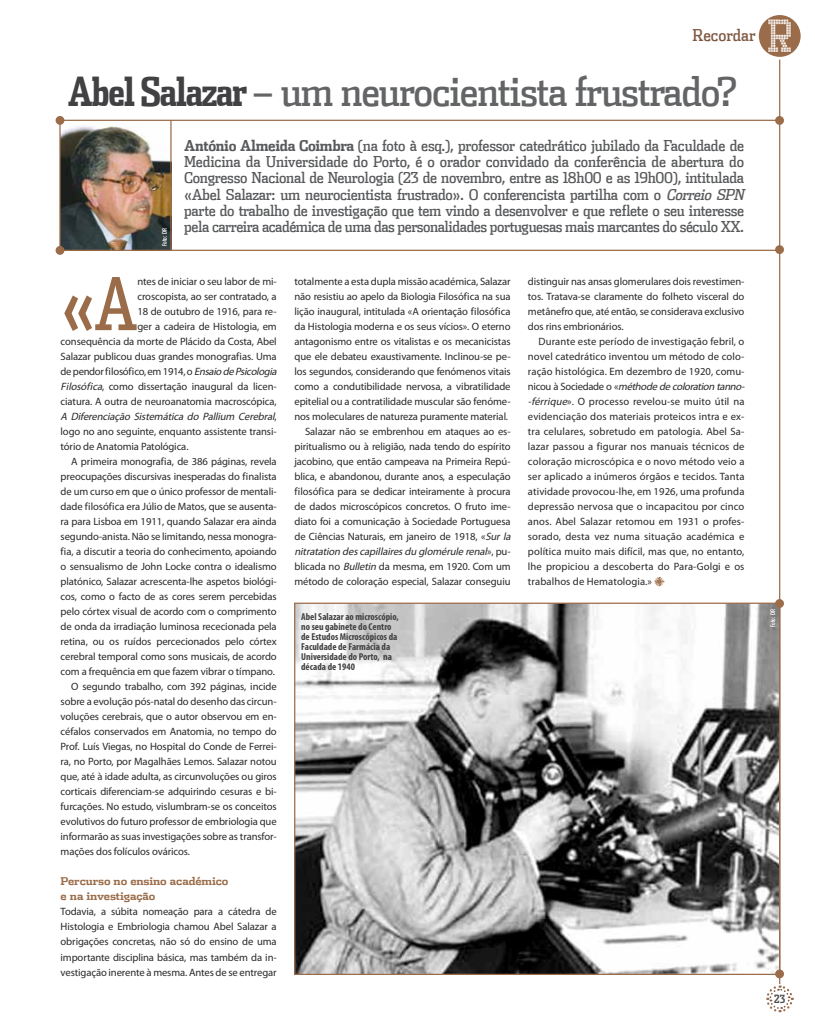
<style>
.page{position:relative;width:815px;height:1028px;background:#fff}
.page>*{position:absolute;margin:0;border:0;box-sizing:border-box;transform-origin:0 0}
.t1{font:72.38px "Dispatch Comp";color:#9b6c49}
.t2{font:40px "Dispatch Cond Tab";letter-spacing:-.03em;color:#636466}
.t3{font:16.25px "Dispatch Cond Tab";color:#7e5740}
.t4{font:15px/16.2px "Dispatch Cond";letter-spacing:-.02em;color:#58595b}
.t5{font:700 11.25px "Dispatch Comp";color:#4d4d4f}
.t6{font:10.62px/15px "Myriad Pro";letter-spacing:-.01em;color:#292829;text-align:justify}
.t7{font:10.62px/15px "Myriad Pro";letter-spacing:.01em;color:#292829}
.t8{font:italic 10.62px "Myriad Pro";color:#292829}
.t9{font:10.62px "Myriad Pro";letter-spacing:-.03em;color:#292829}
.t10{font:700 10.62px/15px "Dispatch";letter-spacing:-.01em;color:#9b6c49}
.t11{font:700 condensed 10px/10px "Myriad Pro";color:#414042}
.t12{font:500 6.25px "Benton Sans Comp";letter-spacing:-.005em;color:#fff}
.s1{font-family:"Dispatch Comp Tab";font-weight:700;color:#414042}
.s2{font-family:"Dispatch Cond Tab";font-weight:700}
.s3{font-style:italic}
.s4{font-style:normal}
</style>
<div class="page">
<svg style="left:654px;top:577px;width:10px;height:9px"></svg>
<div style="left:775px;top:116px;width:9px;height:9px;background:#9b6c49;border-radius:50%"></div>
<div style="left:775px;top:245px;width:9px;height:9px;background:#9b6c49;border-radius:50%"></div>
<img style="left:61px;top:121px;width:109px;height:129px">
<img style="left:296px;top:604px;width:482px;height:369px">
<div style="left:775px;top:969px;width:9px;height:9px;background:#9b6c49;border-radius:50%"></div>
<div style="left:775px;top:599px;width:9px;height:9px;background:#9b6c49;border-radius:50%"></div>
<div style="left:56px;top:246px;width:8px;height:9px;background:#9b6c49;border-radius:50%"></div>
<hr style="left:60px;top:250px;width:719px;height:1px;background:#9b6c49">
<div style="left:56px;top:116px;width:8px;height:9px;background:#9b6c49;border-radius:50%"></div>
<hr style="left:60px;top:120px;width:720px;height:1px;background:#9b6c49">
<hr style="left:170px;top:120px;width:2px;height:130px;background:#9b6c49">
<hr style="left:59px;top:120px;width:2px;height:130px;background:#9b6c49">
<svg style="left:766px;top:984px;width:28px;height:29px"></svg>
<hr style="left:779px;top:60px;width:1px;height:924px;background:#9b6c49">
<div style="left:759px;top:15px;width:42px;height:42px;background:#9b6c49;border-radius:50%"></div>
<img style="left:764px;top:17px;width:31px;height:38px">
<h3 class="t3" style="left:692px;top:25px;width:65px">Recordar</h3>
<h2 class="t2" style="left:68px;top:67px;width:671px"><span class="s1">Abel Salazar</span> – um neurocientista frustrado?</h2>
<p class="t4" style="left:184px;top:137px;width:565px"><span class="s2">António Almeida Coimbra</span> (na foto à esq.), professor catedrático jubilado da Faculdade de Medicina da Universidade do Porto, é o orador convidado da conferência de abertura do Congresso Nacional de Neurologia (23 de novembro, entre as 18h00 e as 19h00), intitulada «Abel Salazar: um neurocientista frustrado». O conferencista partilha com o <span class="s3">Correio SPN </span>parte do trabalho de investigação que tem vindo a desenvolver e que reflete o seu interesse pela carreira académica de uma das personalidades portuguesas mais marcantes do século XX.</p>
<p class="t12" style="left:161px;top:246px;width:19px;rotate:-90deg">Foto: DR</p>
<h1 class="t1" style="left:61px;top:260px;width:76px">«A</h1>
<p class="t6" style="left:137px;top:274px;width:141px">ntes de iniciar o seu labor de mi-</p>
<p class="t6" style="left:137px;top:289px;width:141px">croscopista, ao ser contratado, a</p>
<p class="t6" style="left:137px;top:304px;width:141px">18 de outubro de 1916, para re-</p>
<p class="t6" style="left:137px;top:319px;width:141px">ger a cadeira de Histologia, em</p>
<p class="t6" style="left:61px;top:334px;width:218px">consequência da morte de Plácido da Costa, Abel</p>
<p class="t6" style="left:61px;top:349px;width:218px">Salazar publicou duas grandes monografias. Uma</p>
<p class="t9" style="left:61px;top:365px;width:220px">de pendor filosófico, em 1914, o <span class="s3">EnsaiodePsicologia</span></p>
<p class="t6" style="left:61px;top:379px;width:218px"><span class="s3">Filosófica</span>, como dissertação inaugural da licen-</p>
<p class="t6" style="left:61px;top:394px;width:218px">ciatura. A outra de neuroanatomia macroscópica,</p>
<p class="t8" style="left:61px;top:410px;width:218px">A Diferenciação Sistemática do Pallium Cerebral<span class="s4">,</span></p>
<p class="t6" style="left:61px;top:424px;width:218px">logo no ano seguinte, enquanto assistente transi-</p>
<p class="t6" style="left:61px;top:439px;width:129px">tório de Anatomia Patológica.</p>
<p class="t6" style="left:71px;top:454px;width:207px">A primeira monografia, de 386 páginas, revela</p>
<p class="t6" style="left:61px;top:469px;width:218px">preocupações discursivas inesperadas do finalista</p>
<p class="t6" style="left:61px;top:484px;width:218px">de um curso em que o único professor de mentali-</p>
<p class="t6" style="left:61px;top:499px;width:218px">dade filosófica era Júlio de Matos, que se ausenta-</p>
<p class="t6" style="left:61px;top:514px;width:218px">ra para Lisboa em 1911, quando Salazar era ainda</p>
<p class="t6" style="left:61px;top:529px;width:218px">segundo-anista. Não se limitando, nessa monogra-</p>
<p class="t6" style="left:61px;top:544px;width:218px">fia, a discutir a teoria do conhecimento, apoiando</p>
<p class="t6" style="left:61px;top:559px;width:218px">o sensualismo de John Locke contra o idealismo</p>
<p class="t6" style="left:61px;top:574px;width:218px">platónico, Salazar acrescenta-lhe aspetos biológi-</p>
<p class="t6" style="left:61px;top:589px;width:218px">cos, como o facto de as cores serem percebidas</p>
<p class="t6" style="left:61px;top:604px;width:218px">pelo córtex visual de acordo com o comprimento</p>
<p class="t6" style="left:61px;top:619px;width:218px">de onda da irradiação luminosa rececionada pela</p>
<p class="t6" style="left:61px;top:634px;width:218px">retina, ou os ruídos percecionados pelo córtex</p>
<p class="t6" style="left:61px;top:649px;width:218px">cerebral temporal como sons musicais, de acordo</p>
<p class="t6" style="left:61px;top:664px;width:216px">com a frequência em que fazem vibrar o tímpano.</p>
<p class="t6" style="left:71px;top:679px;width:207px">O segundo trabalho, com 392 páginas, incide</p>
<p class="t6" style="left:61px;top:694px;width:218px">sobre a evolução pós-natal do desenho das circun-</p>
<p class="t6" style="left:61px;top:709px;width:218px">voluções cerebrais, que o autor observou em en-</p>
<p class="t6" style="left:61px;top:724px;width:218px">céfalos conservados em Anatomia, no tempo do</p>
<p class="t6" style="left:61px;top:739px;width:218px">Prof. Luís Viegas, no Hospital do Conde de Ferrei-</p>
<p class="t6" style="left:61px;top:754px;width:218px">ra, no Porto, por Magalhães Lemos. Salazar notou</p>
<p class="t6" style="left:61px;top:769px;width:218px">que, até à idade adulta, as circunvoluções ou giros</p>
<p class="t6" style="left:61px;top:784px;width:218px">corticais diferenciam-se adquirindo cesuras e bi-</p>
<p class="t6" style="left:61px;top:799px;width:218px">furcações. No estudo, vislumbram-se os conceitos</p>
<p class="t6" style="left:61px;top:814px;width:218px">evolutivos do futuro professor de embriologia que</p>
<p class="t6" style="left:61px;top:829px;width:218px">informarão as suas investigações sobre as transfor-</p>
<p class="t6" style="left:61px;top:844px;width:131px">mações dos folículos ováricos.</p>
<p class="t10" style="left:61px;top:873px;width:169px">Percurso no ensino académico e na investigação</p>
<p class="t6" style="left:61px;top:904px;width:218px">Todavia, a súbita nomeação para a cátedra de Histologia e Embriologia chamou Abel Salazar a obrigações concretas, não só do ensino de uma importante disciplina básica, mas também da in&shy;vestigação inerente à mesma. Antes de se entregar</p>
<p class="t6" style="left:294px;top:274px;width:218px">totalmente a esta dupla missão académica, Salazar</p>
<p class="t6" style="left:294px;top:289px;width:218px">não resistiu ao apelo da Biologia Filosófica na sua</p>
<p class="t6" style="left:294px;top:304px;width:218px">lição inaugural, intitulada «A orientação filosófica</p>
<p class="t6" style="left:294px;top:319px;width:218px">da Histologia moderna e os seus vícios». O eterno</p>
<p class="t6" style="left:294px;top:334px;width:218px">antagonismo entre os vitalistas e os mecanicistas</p>
<p class="t6" style="left:294px;top:349px;width:218px">que ele debateu exaustivamente. Inclinou-se pe-</p>
<p class="t6" style="left:294px;top:364px;width:218px">los segundos, considerando que fenómenos vitais</p>
<p class="t6" style="left:294px;top:379px;width:218px">como a condutibilidade nervosa, a vibratilidade</p>
<p class="t6" style="left:294px;top:394px;width:218px">epitelial ou a contratilidade muscular são fenóme-</p>
<p class="t6" style="left:294px;top:409px;width:215px">nos moleculares de natureza puramente material.</p>
<p class="t6" style="left:305px;top:424px;width:207px">Salazar não se embrenhou em ataques ao es-</p>
<p class="t6" style="left:294px;top:439px;width:218px">piritualismo ou à religião, nada tendo do espírito</p>
<p class="t6" style="left:294px;top:454px;width:218px">jacobino, que então campeava na Primeira Repú-</p>
<p class="t6" style="left:294px;top:469px;width:218px">blica, e abandonou, durante anos, a especulação</p>
<p class="t6" style="left:294px;top:484px;width:218px">filosófica para se dedicar inteiramente à procura</p>
<p class="t6" style="left:294px;top:499px;width:218px">de dados microscópicos concretos. O fruto ime-</p>
<p class="t6" style="left:294px;top:514px;width:218px">diato foi a comunicação à Sociedade Portuguesa</p>
<p class="t6" style="left:294px;top:529px;width:220px">de Ciências Naturais, em janeiro de 1918, «<span class="s3">Surla</span></p>
<p class="t8" style="left:294px;top:545px;width:218px">nitratation descapillairesdu glomérulerenal<span class="s4">» , p u -</span></p>
<p class="t6" style="left:294px;top:559px;width:218px">blicada no <span class="s3">Bulletin</span> da mesma, em 1920. Com um</p>
<p class="t6" style="left:294px;top:574px;width:218px">método de coloração especial, Salazar conseguiu</p>
<p class="t11" style="left:301px;top:611px;width:99px">Abel Salazar ao microscópio, no seu gabinete do Centro de Estudos Microscópicos da<br>Faculdade de Farmácia da<br>Universidade do Porto, na década de 1940</p>
<p class="t6" style="left:528px;top:274px;width:218px">distinguir nas ansas glomerulares dois revestimen&shy;tos. Tratava-se claramente do folheto visceral do metânefro que, até então, se considerava exclusivo dos rins embrionários.</p>
<p class="t7" style="left:528px;top:334px;width:221px;text-indent:11px">Durante este período de investigação febril, o novel catedrático inventou um método de colo&shy;ração histológica. Em dezembro de 1920, comu&shy;n i c o u à S o c i e d a d e o « <span class="s3">méthodedecolorationtanno--férrique</span>». O processo revelou-se muito útil na evidenciação dos materiais proteicos intra e ex&shy;tra celulares, sobretudo em patologia. Abel Sa&shy;lazar passou a figurar nos manuais técnicos de coloração microscópica e o novo método veio a ser aplicado a inúmeros órgãos e tecidos. Tanta atividade provocou-lhe, em 1926, uma profunda depressão nervosa que o incapacitou por cinco anos. Abel Salazar retomou em 1931 o profes&shy;sorado, desta vez numa situação académica e política muito mais difícil, mas que, no entanto, lhe propiciou a descoberta do Para-Golgi e os trabalhos de Hematologia.»</p>
<p class="t12" style="left:769px;top:627px;width:19px;rotate:-90deg">Foto: DR</p>
<p class="t5" style="left:774px;top:992px;width:13px">23</p>
</div>
